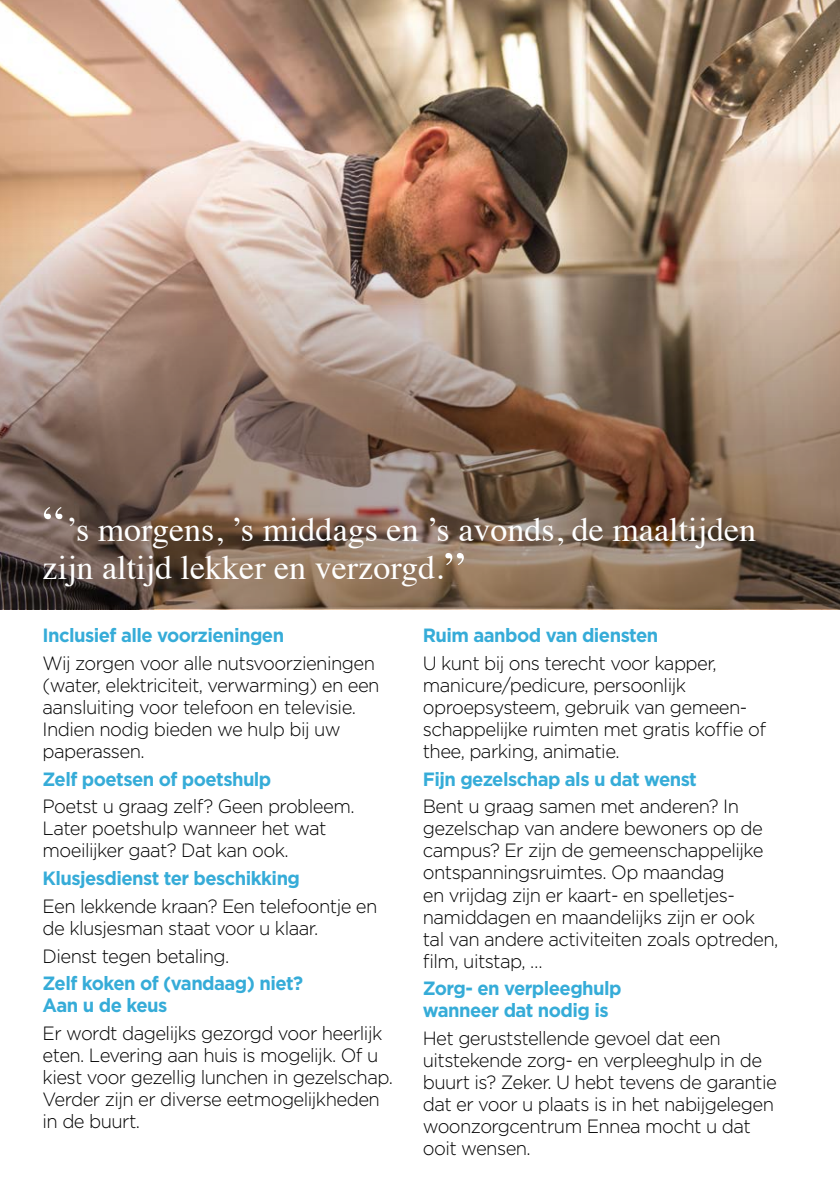
<style>
.page{position:relative;width:840px;height:1191px;background:#fff}
.page>*{position:absolute;margin:0;border:0;box-sizing:border-box;transform-origin:0 0}
.t1{font:34px/38px "Times";color:#fff}
.t2{font:300 19.2px/22px "Gotham";letter-spacing:-.03em;color:#000;scale:.96 1}
.t3{font:700 19.2px/22px "Gotham";letter-spacing:-.03em;color:#36acd8;scale:.96 1}
.s1{font-size:50px}
</style>
<div class="page">
<img style="left:0;top:0;width:839px;height:609px">
<h1 class="t1" style="left:43px;top:507px;width:714px"><span class="s1">“</span>’s morgens, ’s middags en ’s avonds, de maaltijden zijn altijd lekker en verzorgd.<span class="s1">”</span></h1>
<p class="t3" style="left:43px;top:624px;width:253px">Inclusief alle voorzieningen</p>
<p class="t2" style="left:43px;top:652px;width:352px">Wij zorgen voor alle nutsvoorzieningen (water, elektriciteit, verwarming) en een aansluiting voor telefoon en televisie.<br>Indien nodig bieden we hulp bij uw paperassen.</p>
<p class="t3" style="left:43px;top:768px;width:240px">Zelf poetsen of poetshulp</p>
<p class="t2" style="left:43px;top:795px;width:326px">Poetst u graag zelf? Geen probleem.<br>Later poetshulp wanneer het wat moeilijker gaat? Dat kan ook.</p>
<p class="t3" style="left:43px;top:867px;width:269px">Klusjesdienst ter beschikking</p>
<p class="t2" style="left:43px;top:894px;width:350px">Een lekkende kraan? Een telefoontje en de klusjesman staat voor u klaar.</p>
<p class="t2" style="left:43px;top:944px;width:196px">Dienst tegen betaling.</p>
<p class="t3" style="left:43px;top:972px;width:273px">Zelf koken of (vandaag) niet?<br>Aan u de keus</p>
<p class="t2" style="left:43px;top:1021px;width:366px">Er wordt dagelijks gezorgd voor heerlijk eten. Levering aan huis is mogelijk. Of u kiest voor gezellig lunchen in gezelschap.<br>Verder zijn er diverse eetmogelijkheden in de buurt.</p>
<p class="t3" style="left:422px;top:624px;width:246px">Ruim aanbod van diensten</p>
<p class="t2" style="left:422px;top:652px;width:359px">U kunt bij ons terecht voor kapper, manicure/pedicure, persoonlijk oproepsysteem, gebruik van gemeen&shy;schappelijke ruimten met gratis koffie of thee, parking, animatie.</p>
<p class="t3" style="left:422px;top:768px;width:287px">Fijn gezelschap als u dat wenst</p>
<p class="t2" style="left:422px;top:795px;width:371px">Bent u graag samen met anderen? In gezelschap van andere bewoners op de campus? Er zijn de gemeenschappelijke ontspanningsruimtes. Op maandag<br>en vrijdag zijn er kaart- en spelletjes&shy;namiddagen en maandelijks zijn er ook tal van andere activiteiten zoals optreden, film, uitstap, …</p>
<p class="t3" style="left:422px;top:977px;width:208px">Zorg- en verpleeghulp wanneer dat nodig is</p>
<p class="t2" style="left:422px;top:1026px;width:370px">Het geruststellende gevoel dat een uitstekende zorg- en verpleeghulp in de buurt is? Zeker. U hebt tevens de garantie dat er voor u plaats is in het nabijgelegen woonzorgcentrum Ennea mocht u dat ooit wensen.</p>
</div>
